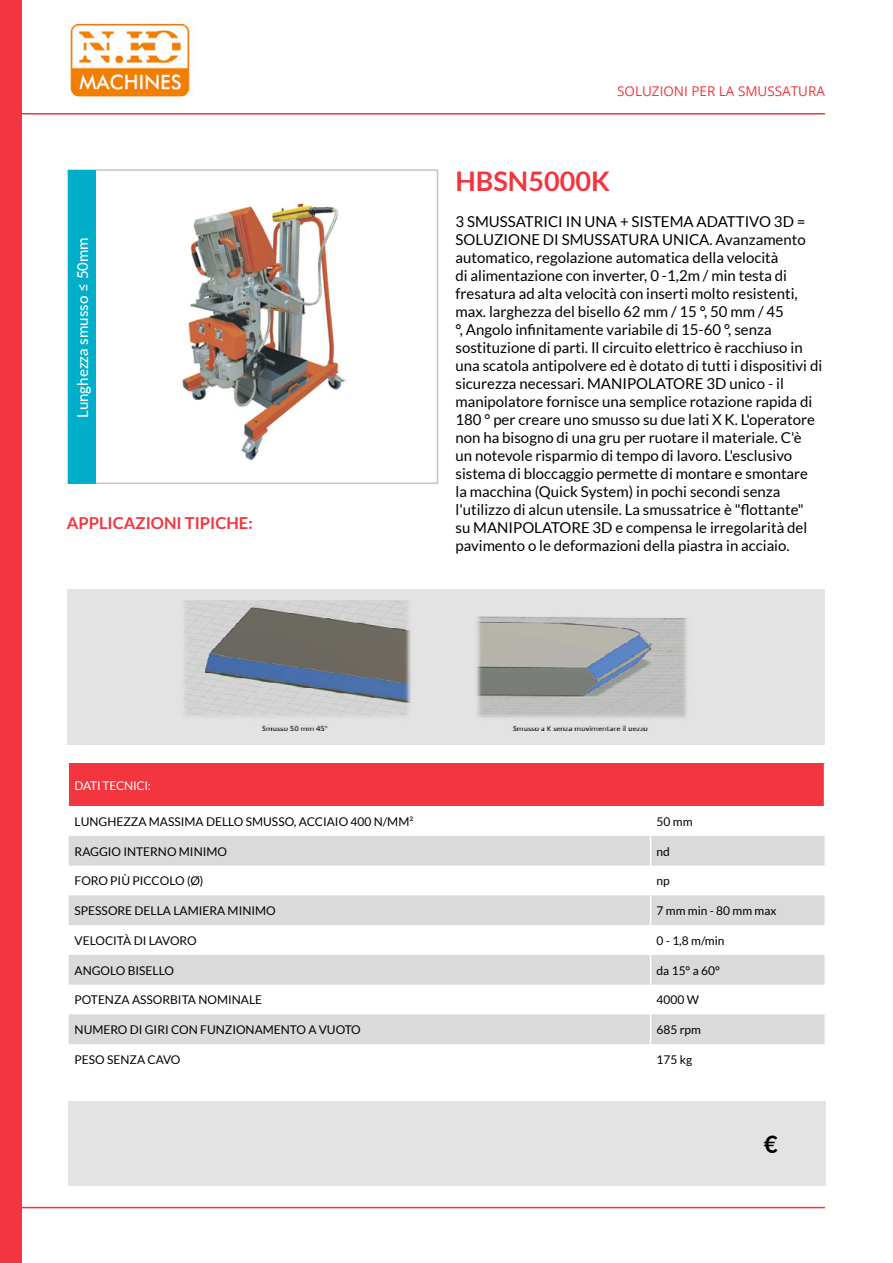
<style>
.page{position:relative;width:893px;height:1263px;background:#fff}
.page>*{position:absolute;margin:0;border:0;box-sizing:border-box;transform-origin:0 0}
.t1{font:700 27px "Lato";color:#f33540}
.t2{font:700 24px "Lato";color:#000}
.t3{font:700 16.5px "Lato";color:#f33540}
.t4{font:15px/18px "Lato";color:#000}
.t5{font:500 15px "Lato";color:#fff}
.t6{font:13.5px "Open Sans";color:#f33540}
.t7{font:12px "Lato";color:#000}
.t8{font:12px "Lato";letter-spacing:-.02em;color:#fff}
</style>
<div class="page">
<hr style="left:0;top:1207px;width:825px;height:1px;background:#f33540">
<hr style="left:0;top:113px;width:825px;height:1px;background:#f33540">
<div style="left:0;top:0;width:22px;height:1263px;background:#f33540"></div>
<img style="left:182px;top:203px;width:164px;height:258px">
<div style="left:67px;top:169px;width:371px;height:315px;border:2px solid #c6c6c6"></div>
<div style="left:67px;top:589px;width:758px;height:155px;background:#e3e3e3"></div>
<div style="left:68px;top:1101px;width:757px;height:84px;background:#e3e3e3"></div>
<div style="left:68px;top:171px;width:28px;height:313px;background:#00aec9"></div>
<div style="left:69px;top:763px;width:756px;height:43px;background:#f33540"></div>
<svg style="left:69px;top:836px;width:756px;height:208px;fill:#dadada"></svg>
<hr style="left:824px;top:763px;width:1px;height:43px;background:#fff">
<svg style="left:650px;top:836px;width:1px;height:29px"></svg>
<hr style="left:650px;top:865px;width:1px;height:30px;background:#fff">
<hr style="left:650px;top:895px;width:1px;height:30px;background:#fff">
<hr style="left:650px;top:925px;width:1px;height:30px;background:#fff">
<hr style="left:650px;top:955px;width:1px;height:30px;background:#fff">
<svg style="left:650px;top:985px;width:1px;height:29px"></svg>
<hr style="left:650px;top:1014px;width:1px;height:30px;background:#fff">
<img style="left:184px;top:600px;width:504px;height:131px">
<img style="left:70px;top:23px;width:120px;height:73px">
<p class="t5" style="left:72px;top:418px;width:182px;rotate:-90deg">Lunghezza smusso ≤ 50mm</p>
<p class="t3" style="left:67px;top:513px;width:188px">APPLICAZIONI TIPICHE:</p>
<p class="t6" style="left:617px;top:82px;width:209px">SOLUZIONI PER LA SMUSSATURA</p>
<h1 class="t1" style="left:455px;top:166px;width:156px">HBSN5000K</h1>
<p class="t4" style="left:455px;top:213px;width:368px">3 SMUSSATRICI IN UNA + SISTEMA ADATTIVO 3D = SOLUZIONE DI SMUSSATURA UNICA. Avanzamento automatico, regolazione automatica della velocità<br>di alimentazione con inverter, 0 -1,2m / min testa di fresatura ad alta velocità con inserti molto resistenti, max. larghezza del bisello 62 mm / 15 °, 50 mm / 45<br>°, Angolo infinitamente variabile di 15-60 °, senza sostituzione di parti. Il circuito elettrico è racchiuso in una scatola antipolvere ed è dotato di tutti i dispositivi di sicurezza necessari. MANIPOLATORE 3D unico - il manipolatore fornisce una semplice rotazione rapida di 180 ° per creare uno smusso su due lati X K. L'operatore non ha bisogno di una gru per ruotare il materiale. C'è<br>un notevole risparmio di tempo di lavoro. L'esclusivo sistema di bloccaggio permette di montare e smontare la macchina (Quick System) in pochi secondi senza l'utilizzo di alcun utensile. La smussatrice è "flottante" su MANIPOLATORE 3D e compensa le irregolarità del pavimento o le deformazioni della piastra in acciaio.</p>
<p class="t8" style="left:75px;top:779px;width:78px">DATI TECNICI:</p>
<p class="t7" style="left:75px;top:815px;width:340px">LUNGHEZZA MASSIMA DELLO SMUSSO, ACCIAIO 400 N/MM²</p>
<p class="t7" style="left:657px;top:815px;width:37px">50 mm</p>
<p class="t7" style="left:75px;top:844px;width:154px">RAGGIO INTERNO MINIMO</p>
<p class="t7" style="left:657px;top:844px;width:15px">nd</p>
<p class="t7" style="left:75px;top:874px;width:130px">FORO PIÙ PICCOLO (Ø)</p>
<p class="t7" style="left:657px;top:874px;width:15px">np</p>
<p class="t7" style="left:75px;top:904px;width:203px">SPESSORE DELLA LAMIERA MINIMO</p>
<p class="t7" style="left:657px;top:904px;width:121px">7 mm min - 80 mm max</p>
<p class="t7" style="left:75px;top:934px;width:124px">VELOCITÀ DI LAVORO</p>
<p class="t7" style="left:657px;top:934px;width:69px">0 - 1,8 m/min</p>
<p class="t7" style="left:75px;top:963px;width:101px">ANGOLO BISELLO</p>
<p class="t7" style="left:657px;top:963px;width:65px">da 15° a 60°</p>
<p class="t7" style="left:75px;top:993px;width:189px">POTENZA ASSORBITA NOMINALE</p>
<p class="t7" style="left:657px;top:993px;width:44px">4000 W</p>
<p class="t7" style="left:75px;top:1023px;width:288px">NUMERO DI GIRI CON FUNZIONAMENTO A VUOTO</p>
<p class="t7" style="left:657px;top:1023px;width:46px">685 rpm</p>
<p class="t7" style="left:75px;top:1053px;width:107px">PESO SENZA CAVO</p>
<p class="t7" style="left:657px;top:1053px;width:37px">175 kg</p>
<h2 class="t2" style="left:764px;top:1130px;width:15px">€</h2>
</div>
